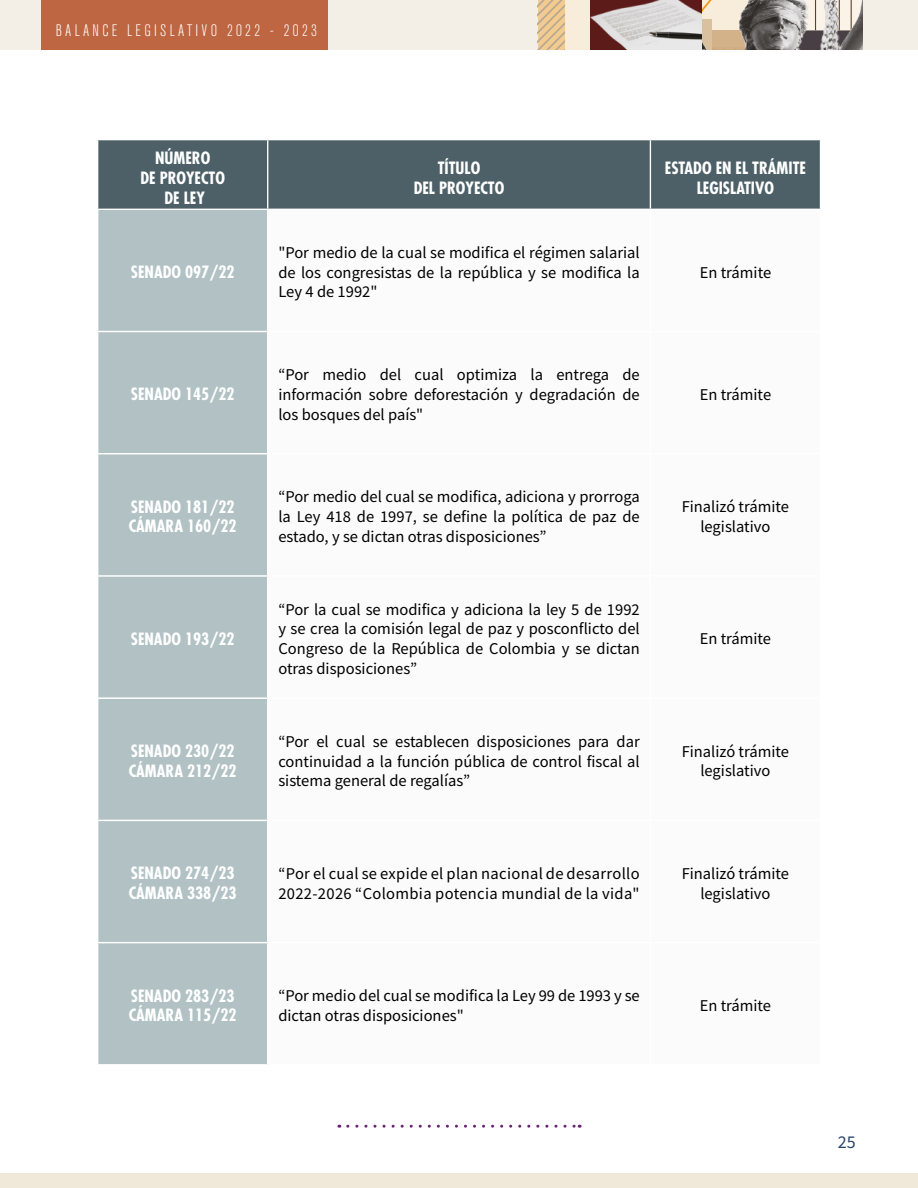
<style>
.page{position:relative;width:918px;height:1188px;background:#fff}
.page>*{position:absolute;margin:0;border:0;box-sizing:border-box;transform-origin:0 0}
.t1{font:49.65px "Couturier Poster";color:#fff}
.t2{font:18px "Source Sans Pro";color:#28446b}
.t3{font:16.5px/19.8px "Source Sans Pro";color:#000;text-align:justify}
.t4{font:700 condensed 16.5px/19.8px "Futura LT";color:#fff}
.t5{font:16.5px/19.8px "Source Sans Pro";letter-spacing:.02em;color:#000}
.t6{font:300 condensed 16.5px "Akzidenz Grotesk BQ";letter-spacing:.2em;color:#fff}
</style>
<div class="page">
<div style="left:0;top:0;width:918px;height:50px;background:#f4efe6"></div>
<hr style="left:0;top:0;width:1px;height:50px;background:#dbcaae">
<div style="left:41px;top:0;width:287px;height:50px;background:#be6642"></div>
<hr style="left:863px;top:0;width:1px;height:30px;background:#59412b">
<div style="left:566px;top:0;width:136px;height:50px;background:#f8ecdb"></div>
<svg style="left:702px;top:0;width:161px;height:50px"></svg>
<img style="left:590px;top:0;width:112px;height:50px">
<svg style="left:538px;top:0;width:28px;height:49px"></svg>
<div style="left:0;top:1174px;width:918px;height:14px;background:#f0e8d9"></div>
<div style="left:98px;top:140px;width:722px;height:69px;background:#4d6068"></div>
<div style="left:98px;top:209px;width:170px;height:123px;background:#b1c1c4"></div>
<div style="left:98px;top:332px;width:169px;height:610px;background:#b1c1c4"></div>
<div style="left:98px;top:943px;width:170px;height:122px;background:#b1c1c4"></div>
<hr style="left:267px;top:140px;width:1px;height:69px;background:#fff">
<hr style="left:650px;top:140px;width:1px;height:69px;background:#fff">
<hr style="left:97px;top:209px;width:171px;height:1px;background:#fff">
<hr style="left:97px;top:331px;width:171px;height:1px;background:#fff">
<hr style="left:97px;top:453px;width:171px;height:1px;background:#fff">
<hr style="left:97px;top:575px;width:171px;height:2px;background:#fff">
<hr style="left:97px;top:697px;width:171px;height:2px;background:#fff">
<hr style="left:97px;top:820px;width:171px;height:1px;background:#fff">
<hr style="left:97px;top:1064px;width:171px;height:2px;background:#fff">
<hr style="left:267px;top:210px;width:1px;height:121px;background:#fff">
<hr style="left:267px;top:943px;width:1px;height:121px;background:#fff">
<svg style="left:348px;top:1125px;width:232px;height:3px"></svg>
<p class="t6" style="left:56px;top:21px;width:263px">BALANCE LEGISLATIVO 2022 - 2023</p>
<h1 class="t1" style="left:654px;top:120px;width:261px">Legislativ</h1>
<p class="t4" style="left:140px;top:148px;width:86px;text-align:center">NÚMERO<br>DE PROYECTO<br>DE LEY</p>
<p class="t4" style="left:414px;top:158px;width:92px;text-align:center">TÍTULO<br>DEL PROYECTO</p>
<p class="t4" style="left:665px;top:158px;width:143px;text-align:center">ESTADO EN EL TRÁMITE<br>LEGISLATIVO</p>
<p class="t4" style="left:131px;top:262px;width:105px">SENADO 097/22</p>
<p class="t4" style="left:131px;top:384px;width:105px">SENADO 145/22</p>
<p class="t3" style="left:278px;top:242px;width:363px">"Por medio de la cual se modifica el régimen salarial de los congresistas de la república y se modifica la Ley 4 de 1992"</p>
<p class="t3" style="left:278px;top:365px;width:363px">“Por medio del cual optimiza la entrega de información sobre deforestación y degradación de los bosques del país"</p>
<p class="t3" style="left:700px;top:262px;width:73px">En trámite</p>
<p class="t3" style="left:700px;top:384px;width:73px">En trámite</p>
<p class="t4" style="left:129px;top:497px;width:109px">SENADO 181/22<br>CÁMARA 160/22</p>
<p class="t3" style="left:278px;top:487px;width:363px">“Por medio del cual se modifica, adiciona y prorroga la Ley 418 de 1997, se define la política de paz de estado, y se dictan otras disposiciones”</p>
<p class="t3" style="left:682px;top:497px;width:109px;text-align:center">Finalizó trámite legislativo</p>
<p class="t4" style="left:131px;top:629px;width:105px">SENADO 193/22</p>
<p class="t3" style="left:278px;top:599px;width:363px">“Por la cual se modifica y adiciona la ley 5 de 1992 y se crea la comisión legal de paz y posconflicto del Congreso de la República de Colombia y se dictan otras disposiciones”</p>
<p class="t3" style="left:700px;top:629px;width:73px">En trámite</p>
<p class="t4" style="left:129px;top:741px;width:109px">SENADO 230/22<br>CÁMARA 212/22</p>
<p class="t3" style="left:278px;top:731px;width:363px">“Por el cual se establecen disposiciones para dar continuidad a la función pública de control fiscal al sistema general de regalías”</p>
<p class="t3" style="left:682px;top:741px;width:109px;text-align:center">Finalizó trámite legislativo</p>
<p class="t4" style="left:129px;top:863px;width:109px">SENADO 274/23<br>CÁMARA 338/23</p>
<p class="t5" style="left:278px;top:863px;width:363px">“Por el cual se expide el plan nacional de desarrollo<br>2022-2026 “Colombia potencia mundial de la vida"</p>
<p class="t3" style="left:682px;top:863px;width:109px;text-align:center">Finalizó trámite legislativo</p>
<p class="t4" style="left:129px;top:986px;width:109px">SENADO 283/23<br>CÁMARA 115/22</p>
<p class="t3" style="left:278px;top:986px;width:363px">“Por medio del cual se modifica la Ley 99 de 1993 y se dictan otras disposiciones"</p>
<p class="t3" style="left:700px;top:996px;width:73px">En trámite</p>
<p class="t2" style="left:838px;top:1130px;width:19px">25</p>
</div>
